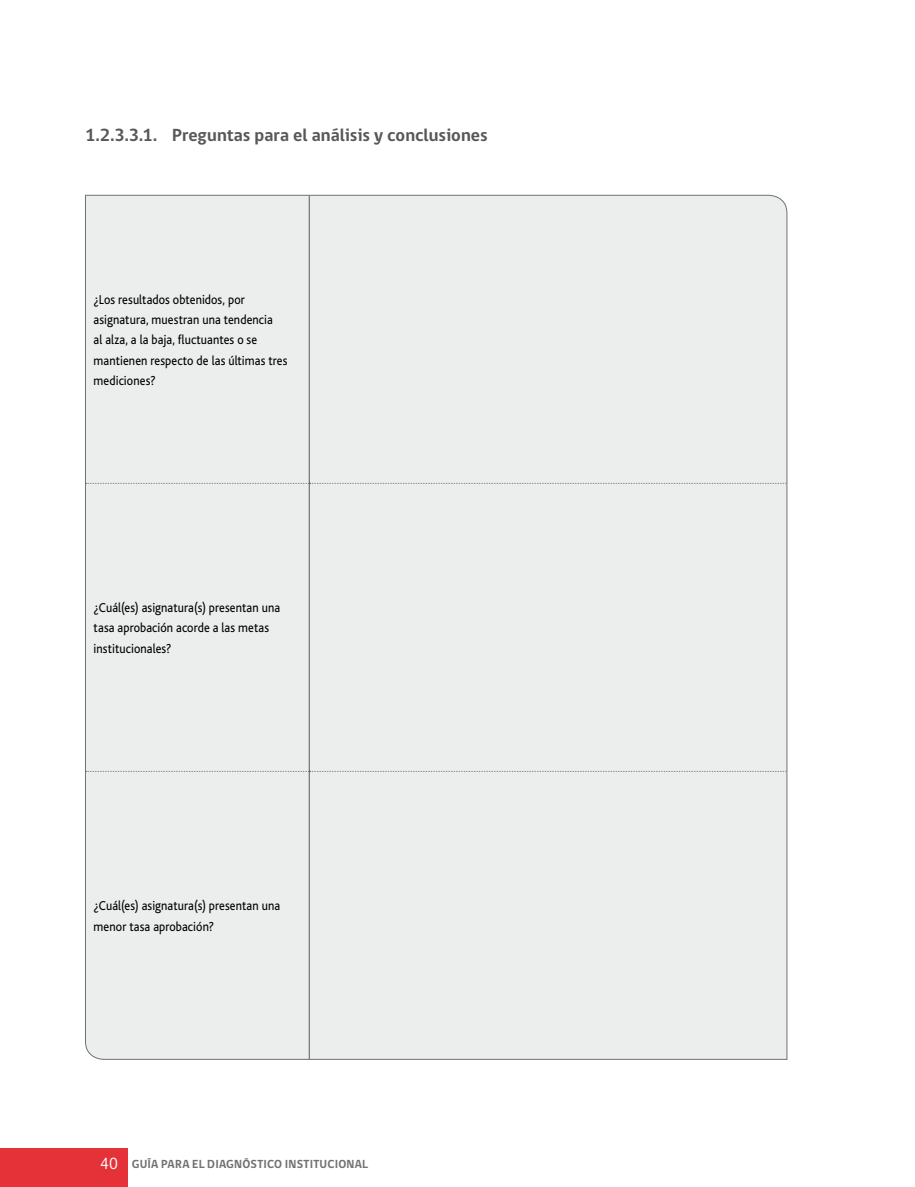
<style>
.page{position:relative;width:915px;height:1187px;background:#fff}
.page>*{position:absolute;margin:0;border:0;box-sizing:border-box;transform-origin:0 0}
.t1{font:700 18px "gob CL";color:#58585a}
.t2{font:13.5px/20.2px "Bliss";letter-spacing:.01em;color:#000;scale:.9 1}
.t3{font:700 12px "gob CL";letter-spacing:.015em;color:#707172}
.s1{font-weight:400;font-size:16.5px;color:#fff}
</style>
<div class="page">
<div style="left:0;top:1148px;width:128px;height:38px;background:#e53138"></div>
<div style="left:85px;top:194px;width:702px;height:865px;background:#eceded"></div>
<h1 class="t1" style="left:85px;top:123px;width:404px">1.2.3.3.1. Preguntas para el análisis y conclusiones</h1>
<p class="t2" style="left:94px;top:289px;width:217px">¿Los resultados obtenidos, por asignatura, muestran una tendencia<br>al alza, a la baja, fluctuantes o se mantienen respecto de las últimas tres mediciones?</p>
<p class="t2" style="left:94px;top:598px;width:209px">¿Cuál(es) asignatura(s) presentan una tasa aprobación acorde a las metas institucionales?</p>
<p class="t2" style="left:94px;top:896px;width:209px">¿Cuál(es) asignatura(s) presentan una menor tasa aprobación?</p>
<p class="t3" style="left:100px;top:1155px;width:269px"><span class="s1">40</span> Guía para el Diagnóstico I nstitucional</p>
</div>
